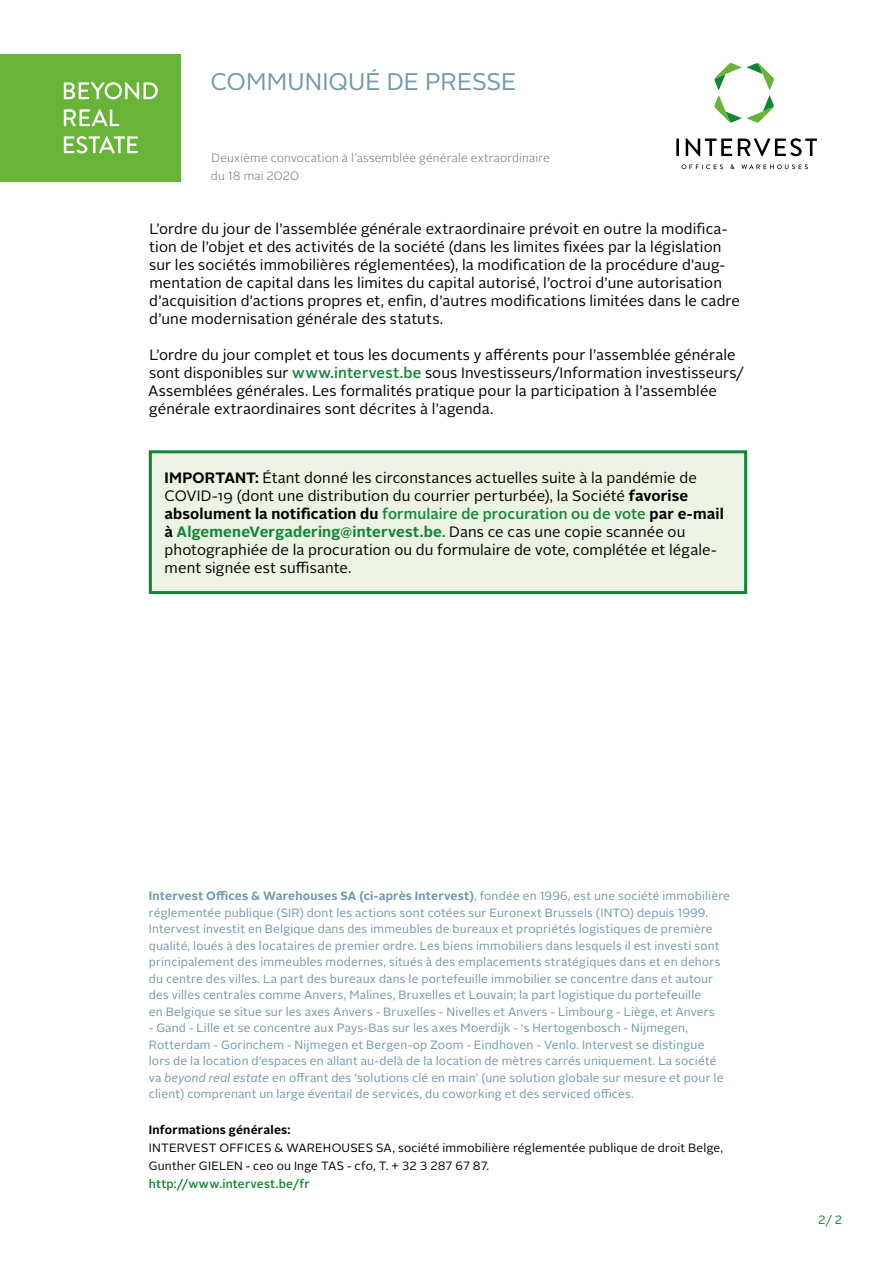
<style>
.page{position:relative;width:893px;height:1263px;background:#fff}
.page>*{position:absolute;margin:0;border:0;box-sizing:border-box;transform-origin:0 0}
.t1{font:24px "Alright Sans";letter-spacing:.005em;color:#7198ac}
.body{font:15px/18px "Alright Sans";letter-spacing:.005em;color:#000}
.Boiler{font:12px/16.5px "Alright Sans";letter-spacing:.015em;color:#7198ac}
.body-2{font:12px/18px "Alright Sans";letter-spacing:.015em;color:#000}
.body_-_3_6{font:300 12px/18px "Alright Sans";letter-spacing:.015em;color:#6e6e6e}
.t2{font:12px "Alright Sans";color:#108634}
.s1{font-weight:500;color:#108634}
.s2{font-weight:700}
.s3{font-weight:700;color:#108634}
.s4{font-style:italic}
</style>
<div class="page">
<div style="left:0;top:54px;width:181px;height:128px;background:#68b439"></div>
<svg style="left:64px;top:136px;width:74px;height:17px"></svg>
<svg style="left:64px;top:109px;width:55px;height:17px"></svg>
<svg style="left:64px;top:82px;width:94px;height:17px"></svg>
<hr style="left:676px;top:139px;width:3px;height:17px;background:#000">
<svg style="left:686px;top:138px;width:46px;height:18px"></svg>
<svg style="left:738px;top:138px;width:79px;height:18px"></svg>
<svg style="left:681px;top:164px;width:42px;height:5px"></svg>
<svg style="left:730px;top:164px;width:4px;height:5px"></svg>
<svg style="left:741px;top:164px;width:67px;height:5px"></svg>
<svg style="left:714px;top:63px;width:60px;height:60px"></svg>
<div style="left:150px;top:452px;width:596px;height:140px;background:#edf3e4"></div>
<div style="left:149px;top:450px;width:598px;height:144px;border:3px solid #108634"></div>
<h1 class="t1" style="left:211px;top:65px;width:307px">COMMUNIQUÉ DE PRESSE</h1>
<p class="body_-_3_6" style="left:211px;top:149px;width:340px">Deuxième convocation à l’assemblée générale extraordinaire du 18 mai 2020</p>
<p class="body" style="left:149px;top:220px;width:592px">L’ordre du jour de l’assemblée générale extraordinaire prévoit en outre la modifica&shy;tion de l’objet et des activités de la société (dans les limites fixées par la législation sur les sociétés immobilières réglementées), la modification de la procédure d’aug&shy;mentation de capital dans les limites du capital autorisé, l’octroi d’une autorisation d’acquisition d’actions propres et, enfin, d’autres modifications limitées dans le cadre d’une modernisation générale des statuts.</p>
<p class="body" style="left:148px;top:346px;width:597px">L’ordre du jour complet et tous les documents y afférents pour l’assemblée générale sont disponibles sur <span class="s1">www.intervest.be</span> sous Investisseurs/Information investisseurs/ Assemblées générales. Les formalités pratique pour la participation à l’assemblée générale extraordinaires sont décrites à l’agenda.</p>
<p class="body" style="left:165px;top:469px;width:561px"><span class="s2">IMPORTANT:</span> Étant donné les circonstances actuelles suite à la pandémie de COVID-19 (dont une distribution du courrier perturbée), la Société <span class="s2">favorise absolument la notification du</span> <span class="s1">formulaire de procuration ou de vote</span> <span class="s2">par e-mail à</span> <span class="s3">AlgemeneVergadering@intervest.be</span><span class="s1">.</span> Dans ce cas une copie scannée ou photographiée de la procuration ou du formulaire de vote, complétée et légale&shy;ment signée est suffisante.</p>
<p class="Boiler" style="left:149px;top:888px;width:583px"><span class="s2">Intervest Offices &amp; Warehouses SA (ci-après Intervest)</span>, fondée en 1996, est une société immobilière réglementée publique (SIR) dont les actions sont cotées sur Euronext Brussels (INTO) depuis 1999.<br>Intervest investit en Belgique dans des immeubles de bureaux et propriétés logistiques de première qualité, loués à des locataires de premier ordre. Les biens immobiliers dans lesquels il est investi sont principalement des immeubles modernes, situés à des emplacements stratégiques dans et en dehors du centre des villes. La part des bureaux dans le portefeuille immobilier se concentre dans et autour des villes centrales comme Anvers, Malines, Bruxelles et Louvain; la part logistique du portefeuille<br>en Belgique se situe sur les axes Anvers - Bruxelles - Nivelles et Anvers - Limbourg - Liège, et Anvers</p>
<p class="Boiler" style="left:149px;top:1020px;width:576px">- Gand - Lille et se concentre aux Pays-Bas sur les axes Moerdijk - ‘s Hertogenbosch - Nijmegen, Rotterdam - Gorinchem - Nijmegen et Bergen-op Zoom - Eindhoven - Venlo. Intervest se distingue lors de la location d’espaces en allant au-delà de la location de mètres carrés uniquement. La société va <span class="s4">beyond real estate</span> en offrant des ‘solutions clé en main’ (une solution globale sur mesure et pour le client) comprenant un large éventail de services, du coworking et des serviced offices.</p>
<p class="body-2" style="left:149px;top:1121px;width:576px"><span class="s2">Informations générales:<br></span>INTERVEST OFFICES &amp; WAREHOUSES SA, société immobilière réglementée publique de droit Belge, Gunther GIELEN - ceo ou Inge TAS - cfo, T. + 32 3 287 67 87.<br><span class="s1">http://www.intervest.be/fr</span></p>
<p class="t2" style="left:818px;top:1212px;width:25px">2/ 2</p>
</div>
